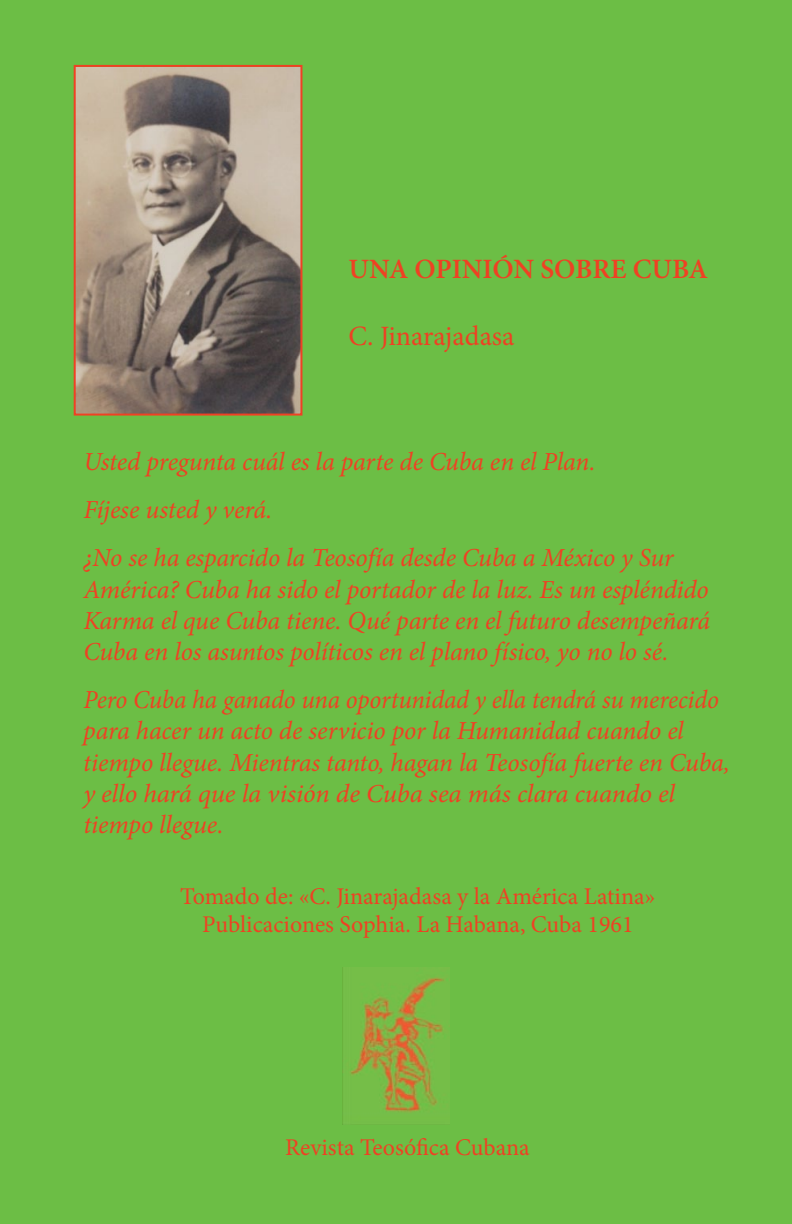
<style>
.page{position:relative;width:792px;height:1224px;background:#6cbe45}
.page>*{position:absolute;margin:0;border:0;box-sizing:border-box;transform-origin:0 0}
.t1{font:600 28px "Minion Pro";letter-spacing:-.005em;color:#ef4123}
.t2{font:28px "Minion Pro";color:#ef4123}
.t3{font:italic 26px/31.2px "Minion Pro";letter-spacing:-.005em;color:#ef4123}
.t4{font:24px/28.8px "Minion Pro";color:#ef4123;text-align:center}
</style>
<div class="page">
<img style="left:77px;top:68px;width:222px;height:345px">
<div style="left:74px;top:65px;width:228px;height:351px;border:2px solid #ef4123"></div>
<img style="left:343px;top:968px;width:106px;height:146px">
<p class="t1" style="left:349px;top:250px;width:361px">UNA OPINIÓN SOBRE CUBA</p>
<p class="t2" style="left:349px;top:318px;width:167px">C. Jinarajadasa</p>
<p class="t3" style="left:83px;top:437px;width:592px;line-height:48.2px">Usted pregunta cuál es la parte de Cuba en el Plan.<br>Fíjese usted y verá.<br>¿No se ha esparcido la Teosofía desde Cuba a México y Sur</p>
<p class="t3" style="left:83px;top:574px;width:628px;text-align:justify">América? Cuba ha sido el portador de la luz. Es un espléndido Karma el que Cuba tiene. Qué parte en el futuro desempeñará Cuba en los asuntos políticos en el plano físico, yo no lo sé.</p>
<p class="t3" style="left:83px;top:684px;width:648px">Pero Cuba ha ganado una oportunidad y ella tendrá su merecido para hacer un acto de servicio por la Humanidad cuando el tiempo llegue. Mientras tanto, hagan la Teosofía fuerte en Cuba, y ello hará que la visión de Cuba sea más clara cuando el tiempo llegue.</p>
<p class="t4" style="left:180px;top:882px;width:477px">Tomado de: «C. Jinarajadasa y la América Latina»<br>Publicaciones Sophia. La Habana, Cuba 1961</p>
<p class="t4" style="left:285px;top:1133px;width:246px">Revista Teosófica Cubana</p>
</div>
